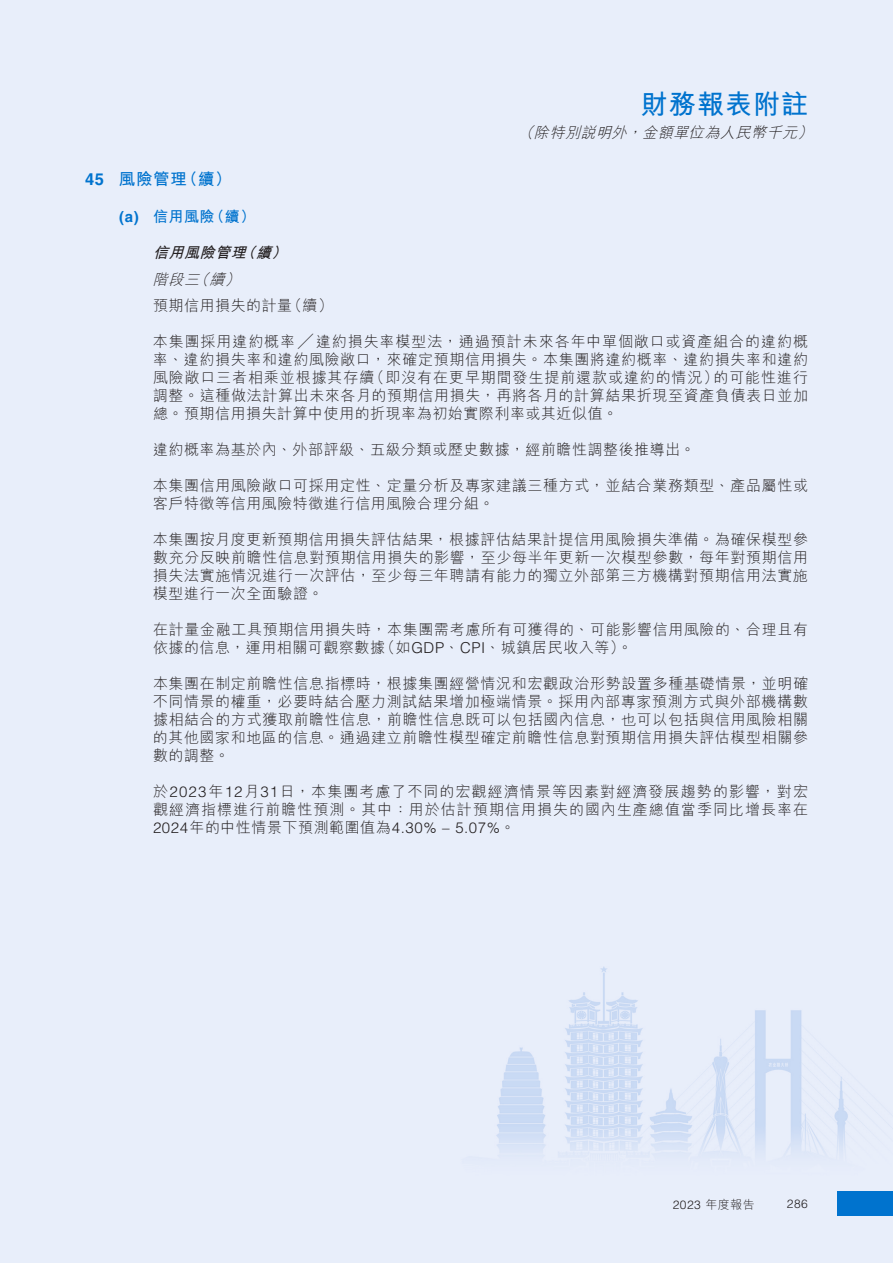
<style>
.page{position:relative;width:893px;height:1263px;background:#e8eefa}
.page>*{position:absolute;margin:0;border:0;box-sizing:border-box;transform-origin:0 0}
.t1{font:700 27px "M Hei HK";letter-spacing:.04em;color:#0073ce}
.t2{font:700 16.5px "M Hei HK";color:#0073ce}
.t3{font:300 15px/18px "M Hei HK";letter-spacing:.04em;color:#231f20;text-align:justify}
.t4{font:300 15px/18px "M Hei HK";letter-spacing:.07em;color:#231f20}
.t5{font:300 15px "Helvetica LT Std";letter-spacing:.04em;color:#231f20}
.t6{font:italic 300 15px "M Hei HK";color:#231f20}
.t7{font:700 15px "M Hei HK";color:#0073ce}
.t8{font:italic 700 15px "M Hei HK";color:#231f20}
.t9{font:300 12px "Helvetica LT Std";letter-spacing:.04em;color:#231f20}
.s1{font-family:"Helvetica LT Std"}
.s2{font-family:"M Hei HK"}
</style>
<div class="page">
<div style="left:837px;top:1191px;width:56px;height:24px;background:#0073ce"></div>
<h1 class="t1" style="left:641px;top:84px;width:169px">財務報表附註</h1>
<p class="t6" style="left:518px;top:125px;width:300px">（除特別說明外，金額單位為人民幣千元）</p>
<p class="t2" style="left:85px;top:167px;width:148px"><span class="s1">45</span> 風險管理（續）</p>
<p class="t7" style="left:119px;top:206px;width:138px"><span class="s1">(a)</span> 信用風險（續）</p>
<p class="t8" style="left:153px;top:242px;width:140px">信用風險管理（續）</p>
<p class="t6" style="left:153px;top:272px;width:92px">階段三（續）</p>
<p class="t3" style="left:153px;top:297px;width:182px">預期信用損失的計量（續）</p>
<p class="t3" style="left:153px;top:333px;width:657px">本集團採用違約概率 ╱ 違約損失率模型法，通過預計未來各年中單個敞口或資產組合的違約概率、違約損失率和違約風險敞口，來確定預期信用損失。本集團將違約概率、違約損失率和違約風險敞口三者相乘並根據其存續（即沒有在更早期間發生提前還款或違約的情況）的可能性進行調整。這種做法計算出未來各月的預期信用損失，再將各月的計算結果折現至資產負債表日並加總。預期信用損失計算中使用的折現率為初始實際利率或其近似值。</p>
<p class="t3" style="left:153px;top:441px;width:544px">違約概率為基於內、外部評級、五級分類或歷史數據，經前瞻性調整後推導出。</p>
<p class="t3" style="left:153px;top:477px;width:656px">本集團信用風險敞口可採用定性、定量分析及專家建議三種方式，並結合業務類型、產品屬性或客戶特徵等信用風險特徵進行信用風險合理分組。</p>
<p class="t3" style="left:153px;top:531px;width:657px">本集團按月度更新預期信用損失評估結果，根據評估結果計提信用風險損失準備。為確保模型參數充分反映前瞻性信息對預期信用損失的影響，至少每半年更新一次模型參數，每年對預期信用損失法實施情況進行一次評估，至少每三年聘請有能力的獨立外部第三方機構對預期信用法實施模型進行一次全面驗證。</p>
<p class="t3" style="left:153px;top:621px;width:657px">在計量金融工具預期信用損失時，本集團需考慮所有可獲得的、可能影響信用風險的、合理且有依據的信息，運用相關可觀察數據（如<span class="s1">GDP</span>、<span class="s1">CPI</span>、城鎮居民收入等）。</p>
<p class="t3" style="left:153px;top:675px;width:657px">本集團在制定前瞻性信息指標時，根據集團經營情況和宏觀政治形勢設置多種基礎情景，並明確不同情景的權重，必要時結合壓力測試結果增加極端情景。採用內部專家預測方式與外部機構數據相結合的方式獲取前瞻性信息，前瞻性信息既可以包括國內信息，也可以包括與信用風險相關的其他國家和地區的信息。通過建立前瞻性模型確定前瞻性信息對預期信用損失評估模型相關參數的調整。</p>
<p class="t4" style="left:153px;top:783px;width:656px">於<span class="s1">2023</span>年<span class="s1">12</span>月<span class="s1">31</span>日，本集團考慮了不同的宏觀經濟情景等因素對經濟發展趨勢的影響，對宏觀經濟指標進行前瞻性預測。其中：用於估計預期信用損失的國內生產總值當季同比增長率在</p>
<p class="t5" style="left:153px;top:819px;width:364px">2024<span class="s2">年的中性情景下預測範圍值為</span>4.30% – 5.07%<span class="s2">。</span></p>
<p class="t9" style="left:673px;top:1197px;width:83px">2023 <span class="s2">年度報告</span></p>
<p class="t9" style="left:787px;top:1196px;width:23px">286</p>
</div>
